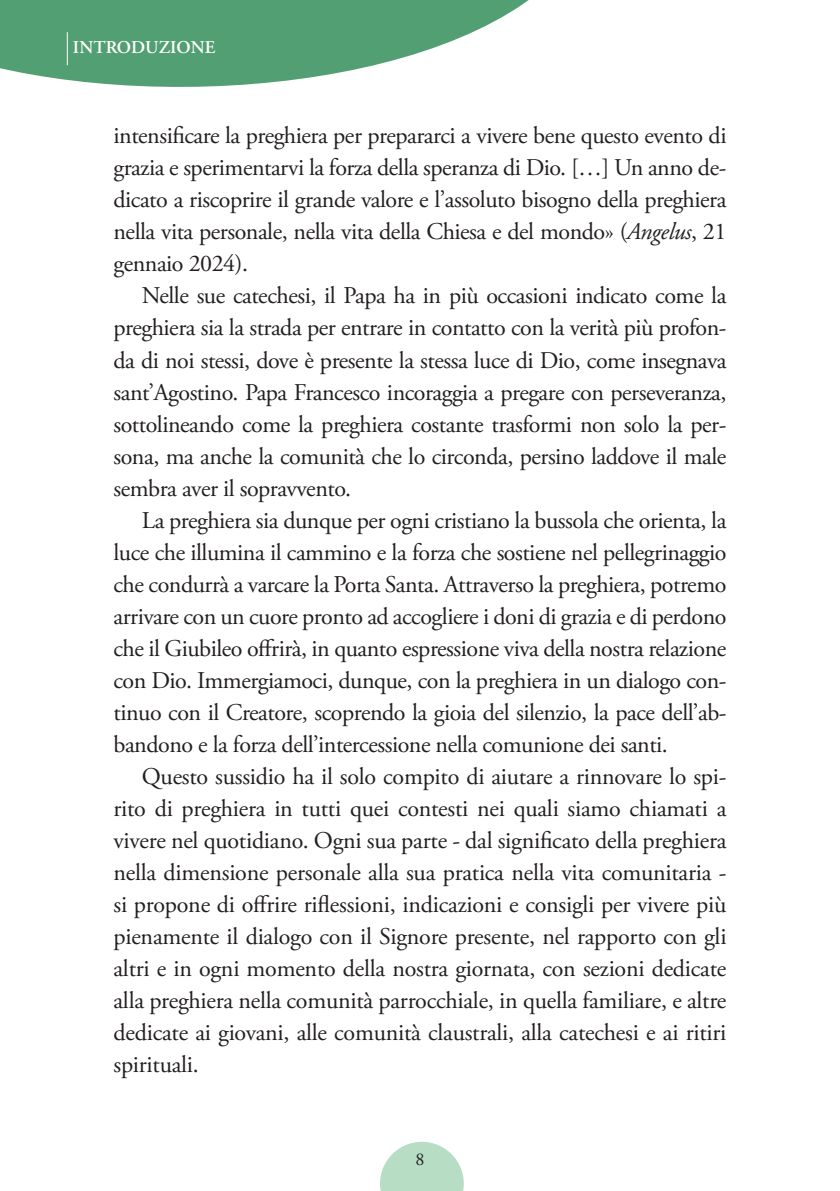
<style>
.page{position:relative;width:840px;height:1191px;background:#fff}
.page>*{position:absolute;margin:0;border:0;box-sizing:border-box;transform-origin:0 0}
.t1{font:24px/32px "Adobe Garamond Pro";letter-spacing:-.02em;color:#231f20;text-align:justify}
.t2{font:600 18px "Adobe Garamond Pro";color:#fff}
.t3{font:18px "Adobe Garamond Pro";color:#231f20}
.s1{font-style:italic}
</style>
<div class="page">
<svg style="left:380px;top:1141px;width:83px;height:50px"></svg>
<hr style="left:839px;top:0;width:1px;height:1191px;background:#d5ebdc">
<svg style="left:839px;top:942px;width:1px;height:117px"></svg>
<svg style="left:839px;top:618px;width:1px;height:270px"></svg>
<svg style="left:0;top:0;width:529px;height:87px;fill:#519f72"></svg>
<hr style="left:67px;top:32px;width:1px;height:33px;background:#fff">
<p class="t2" style="left:73px;top:37px;width:144px">INTRODUZIONE</p>
<p class="t1" style="left:113px;top:121px;width:614px">intensificare la preghiera per prepararci a vivere bene questo evento di grazia e sperimentarvi la forza della speranza di Dio. […] Un anno de&shy;dicato a riscoprire il grande valore e l’assoluto bisogno della preghiera nella vita personale, nella vita della Chiesa e del mondo» (<span class="s1">Angelus</span>, 21 gennaio 2024).</p>
<p class="t1" style="left:113px;top:281px;width:614px;text-indent:28px">Nelle sue catechesi, il Papa ha in più occasioni indicato come la preghiera sia la strada per entrare in contatto con la verità più profon&shy;da di noi stessi, dove è presente la stessa luce di Dio, come insegnava sant’Agostino. Papa Francesco incoraggia a pregare con perseveranza, sottolineando come la preghiera costante trasformi non solo la per&shy;sona, ma anche la comunità che lo circonda, persino laddove il male sembra aver il sopravvento.</p>
<p class="t1" style="left:113px;top:505px;width:614px;text-indent:28px">La preghiera sia dunque per ogni cristiano la bussola che orienta, la luce che illumina il cammino e la forza che sostiene nel pellegrinaggio che condurrà a varcare la Porta Santa. Attraverso la preghiera, potremo arrivare con un cuore pronto ad accogliere i doni di grazia e di perdono che il Giubileo offrirà, in quanto espressione viva della nostra relazione con Dio. Immergiamoci, dunque, con la preghiera in un dialogo con&shy;tinuo con il Creatore, scoprendo la gioia del silenzio, la pace dell’ab&shy;bandono e la forza dell’intercessione nella comunione dei santi.</p>
<p class="t1" style="left:113px;top:761px;width:614px;text-indent:28px">Questo sussidio ha il solo compito di aiutare a rinnovare lo spi&shy;rito di preghiera in tutti quei contesti nei quali siamo chiamati a vivere nel quotidiano. Ogni sua parte - dal significato della preghiera nella dimensione personale alla sua pratica nella vita comunitaria - si propone di offrire riflessioni, indicazioni e consigli per vivere più pienamente il dialogo con il Signore presente, nel rapporto con gli altri e in ogni momento della nostra giornata, con sezioni dedicate alla preghiera nella comunità parrocchiale, in quella familiare, e altre dedicate ai giovani, alle comunità claustrali, alla catechesi e ai ritiri spirituali.</p>
<p class="t3" style="left:415px;top:1148px;width:10px">8</p>
</div>
